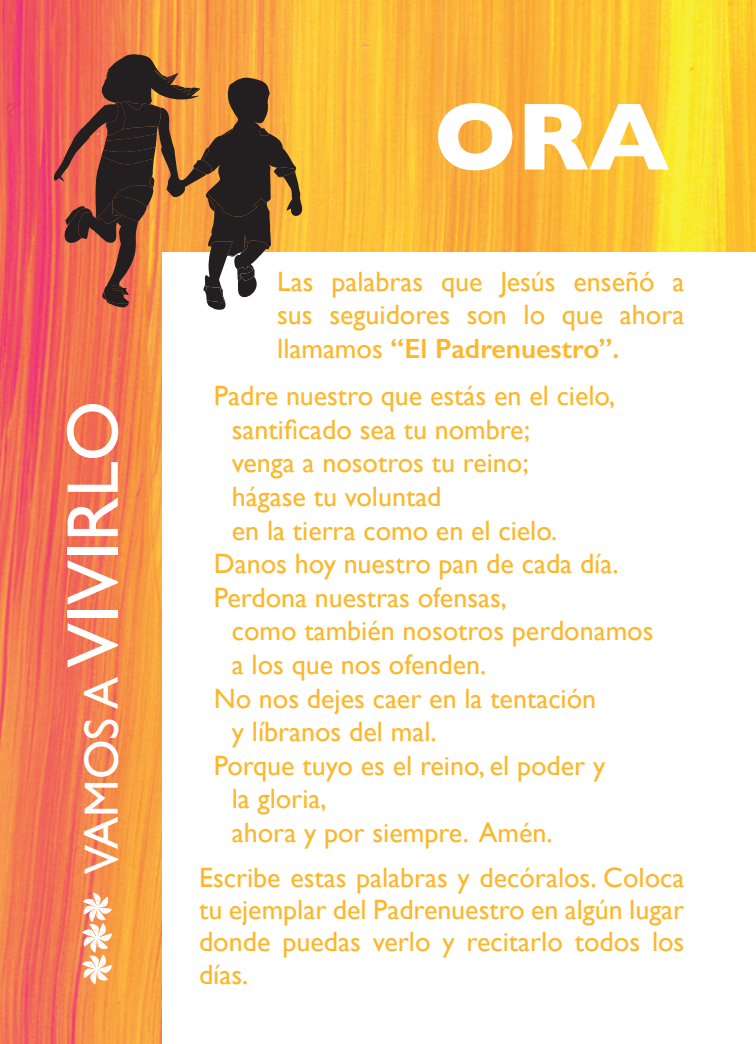
<style>
.page{position:relative;width:756px;height:1044px;background:#fff}
.page>*{position:absolute;margin:0;border:0;box-sizing:border-box;transform-origin:0 0}
.t1{font:700 96.8px "Gill Sans";color:#fff}
.t2{font:73.6px "Gill Sans";color:#fff}
.t3{font:28px/32px "Gill Sans";color:#fcb72d;text-align:justify}
.s1{font-size:48px}
.s2{font-weight:600}
</style>
<div class="page">
<img style="left:0;top:0;width:756px;height:252px">
<img style="left:0;top:252px;width:162px;height:792px">
<svg style="left:53px;top:54px;width:252px;height:257px;background:#a36e4b"></svg>
<svg style="left:83px;top:894px;width:29px;height:90px"></svg>
<h2 class="t2" style="left:50px;top:874px;width:474px;rotate:-90deg"><span class="s1">VAMOS A</span> VIVIRLO</h2>
<h1 class="t1" style="left:434px;top:60px;width:237px">ORA</h1>
<p class="t3" style="left:277px;top:264px;width:409px;line-height:33.6px">Las palabras que Jesús enseñó a sus seguidores son lo que ahora llamamos <span class="s2">“El Padrenuestro”.</span></p>
<p class="t3" style="left:214px;top:380px;width:403px">Padre nuestro que estás en el cielo,</p>
<p class="t3" style="left:232px;top:413px;width:300px">santificado sea tu nombre;</p>
<p class="t3" style="left:232px;top:447px;width:298px">venga a nosotros tu reino;</p>
<p class="t3" style="left:232px;top:480px;width:211px">hágase tu voluntad</p>
<p class="t3" style="left:232px;top:514px;width:327px">en la tierra como en el cielo.</p>
<p class="t3" style="left:214px;top:548px;width:406px">Danos hoy nuestro pan de cada día.</p>
<p class="t3" style="left:214px;top:581px;width:295px">Perdona nuestras ofensas,</p>
<p class="t3" style="left:232px;top:615px;width:423px">como también nosotros perdonamos</p>
<p class="t3" style="left:232px;top:648px;width:256px">a los que nos ofenden.</p>
<p class="t3" style="left:214px;top:682px;width:384px">No nos dejes caer en la tentación</p>
<p class="t3" style="left:232px;top:716px;width:206px">y líbranos del mal.</p>
<p class="t3" style="left:214px;top:749px;width:393px">Porque tuyo es el reino, el poder y</p>
<p class="t3" style="left:232px;top:783px;width:96px">la gloria,</p>
<p class="t3" style="left:232px;top:816px;width:322px">ahora y por siempre. Amén.</p>
<p class="t3" style="left:199px;top:862px;width:487px">Escribe estas palabras y decóralos. Coloca tu ejemplar del Padrenuestro en algún lugar donde puedas verlo y recitarlo todos los días.</p>
</div>
